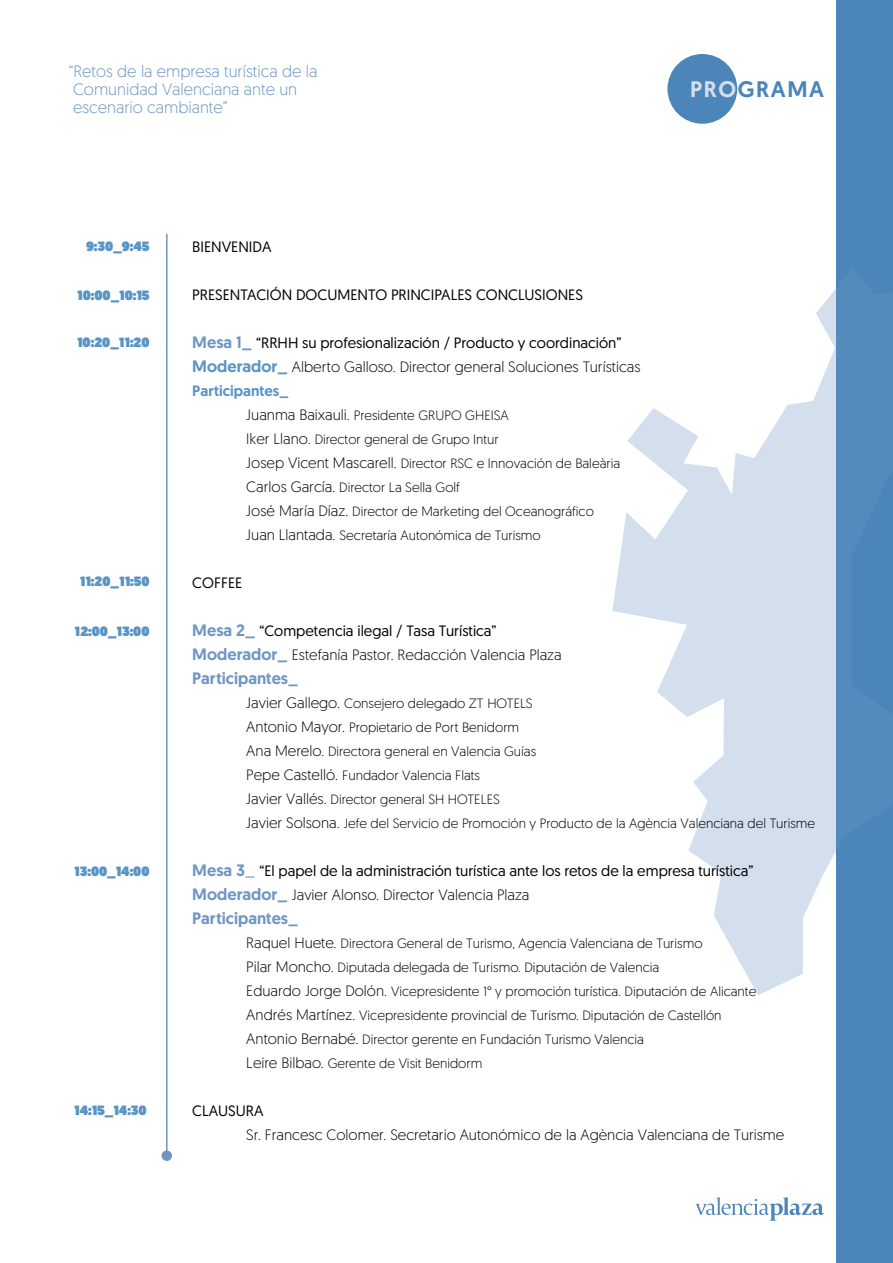
<style>
.page{position:relative;width:893px;height:1263px;background:#fff}
.page>*{position:absolute;margin:0;border:0;box-sizing:border-box;transform-origin:0 0}
.t1{font:500 22.5px "Geomanist";letter-spacing:.07em;color:#4b85b9}
.t2{font:300 16.5px/18px "Geomanist";color:#6d96c4}
.t3{font:500 16.5px "Geomanist";color:#6d96c4}
.t4{font:300 15px/24px "Geomanist";color:#000}
.t5{font:15px/24px "Geomanist";color:#000}
.t6{font:300 13.5px/24px "Geomanist";color:#000}
.t7{font:900 13.5px "Geomanist";color:#5894c5}
.s1{color:#d5deec}
.s2{font-weight:500;font-size:16.5px;color:#6d96c4}
.s3{font-weight:400}
.s4{font-weight:500;font-size:16.5px;color:#5894c5}
.s5{font-weight:500;color:#5894c5}
.s6{font-size:15px}
.s7{font-size:16.5px;color:#6d96c4}
.s8{font-weight:300}
</style>
<div class="page">
<div style="left:836px;top:0;width:57px;height:1263px;background:#4b85b9"></div>
<svg style="left:612px;top:289px;width:224px;height:706px;fill:#d3dfed"></svg>
<div style="left:667px;top:54px;width:70px;height:70px;background:#4b85b9;border-radius:50%"></div>
<hr style="left:166px;top:234px;width:2px;height:927px;background:#6d96c4">
<svg style="left:695px;top:1197px;width:129px;height:24px"></svg>
<div style="left:162px;top:1150px;width:10px;height:11px;background:#6d96c4;border-radius:50%"></div>
<p class="t2" style="left:69px;top:62px;width:250px">“Retos de la empresa turística de la<br>Comunidad Valenciana ante un escenario cambiante”</p>
<h1 class="t1" style="left:690px;top:75px;width:135px"><span class="s1">PRO</span>GRAMA</h1>
<p class="t7" style="left:86px;top:238px;width:65px">9:30_9:45</p>
<p class="t7" style="left:77px;top:286px;width:74px">10:00_10:15</p>
<p class="t7" style="left:77px;top:333px;width:74px">10:20_11:20</p>
<p class="t7" style="left:80px;top:573px;width:71px">11:20_11:50</p>
<p class="t7" style="left:75px;top:623px;width:76px">12:00_13:00</p>
<p class="t7" style="left:74px;top:862px;width:77px">13:00_14:00</p>
<p class="t7" style="left:74px;top:1101px;width:74px">14:15_14:30</p>
<p class="t5" style="left:192px;top:234px;width:81px">BIENVENIDA</p>
<p class="t5" style="left:192px;top:282px;width:392px">PRESENTACIÓN DOCUMENTO PRINCIPALES CONCLUSIONES</p>
<p class="t4" style="left:192px;top:330px;width:450px"><span class="s2">Mesa 1_</span> <span class="s3">“RRHH su profesionalización / Producto y coordinación”<br></span><span class="s4">Moderador_</span> Alberto Galloso. Director general Soluciones Turísticas<br><span class="s5">Participantes_</span></p>
<p class="t6" style="left:246px;top:402px;width:375px"><span class="s6">Juanma Baixauli.</span> Presidente GRUPO GHEISA<br><span class="s6">Iker Llano.</span> Director general de Grupo Intur<br><span class="s6">Josep Vicent Mascarell.</span> Director RSC e Innovación de Baleària <span class="s6">Carlos García.</span> Director La Sella Golf<br><span class="s6">José María Díaz.</span> Director de Marketing del Oceanográfico <span class="s6">Juan Llantada.</span> Secretaría Autonómica de Turismo</p>
<p class="t5" style="left:192px;top:570px;width:51px">COFFEE</p>
<p class="t4" style="left:192px;top:618px;width:371px"><span class="s2">Mesa 2_</span> <span class="s3">“Competencia ilegal / Tasa Turística”<br></span><span class="s2">Moderador_</span> Estefanía Pastor. Redacción Valencia Plaza</p>
<p class="t3" style="left:192px;top:667px;width:107px">Participantes_</p>
<p class="t6" style="left:246px;top:690px;width:570px"><span class="s6">Javier Gallego.</span> Consejero delegado ZT HOTELS<br><span class="s6">Antonio Mayor.</span> Propietario de Port Benidorm<br><span class="s6">Ana Merelo.</span> Directora general en Valencia Guías<br><span class="s6">Pepe Castelló.</span> Fundador Valencia Flats<br><span class="s6">Javier Vallés.</span> Director general SH HOTELES<br><span class="s6">Javier Solsona.</span> Jefe del Servicio de Promoción y Producto de la Agència Valenciana del Turisme</p>
<p class="t5" style="left:192px;top:858px;width:563px"><span class="s2">Mesa 3</span><span class="s7">_</span> “El papel de la administración turística ante los retos de la empresa turística”<br><span class="s2">Moderador_</span> <span class="s8">Javier Alonso. Director Valencia Plaza</span></p>
<p class="t3" style="left:192px;top:907px;width:107px">Participantes_</p>
<p class="t6" style="left:246px;top:930px;width:511px"><span class="s6">Raquel Huete.</span> Directora General de Turismo, Agencia Valenciana de Turismo<br><span class="s6">Pilar Moncho.</span> Diputada delegada de Turismo. Diputación de Valencia<br><span class="s6">Eduardo Jorge Dolón.</span> Vicepresidente 1° y promoción turística. Diputación de Alicante <span class="s6">Andrés Martínez.</span> Vicepresidente provincial de Turismo. Diputación de Castellón <span class="s6">Antonio Bernabé.</span> Director gerente en Fundación Turismo Valencia<br><span class="s6">Leire Bilbao.</span> Gerente de Visit Benidorm</p>
<p class="t5" style="left:192px;top:1098px;width:73px">CLAUSURA</p>
<p class="t4" style="left:246px;top:1122px;width:540px">Sr. Francesc Colomer. Secretario Autonómico de la Agència Valenciana de Turisme</p>
</div>
